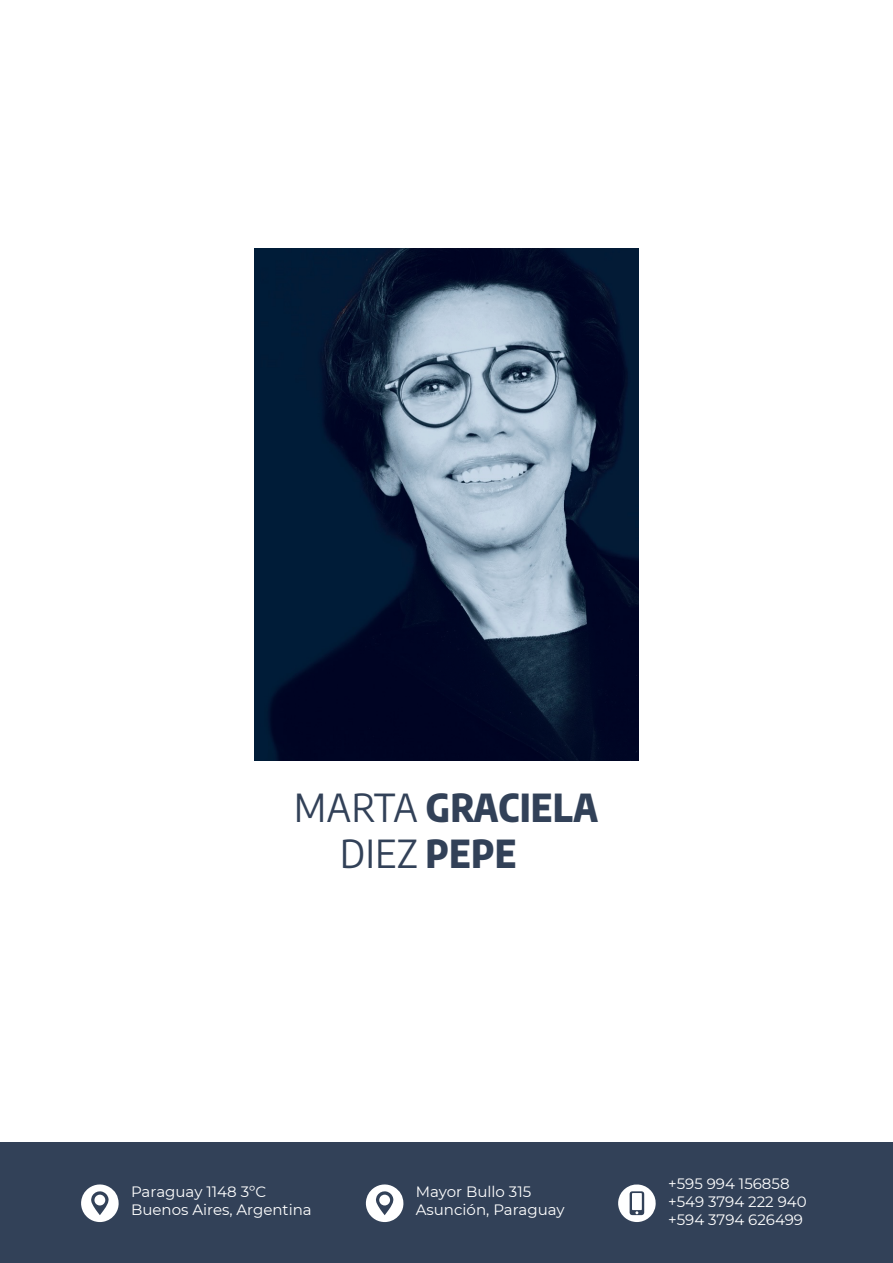
<style>
.page{position:relative;width:893px;height:1263px;background:#fff}
.page>*{position:absolute;margin:0;border:0;box-sizing:border-box;transform-origin:0 0}
.t1{font:800 38.4px "Encode Sans Condensed";letter-spacing:.02em;color:#324158}
.t2{font:semi-condensed 38.4px "Encode Sans";color:#324158}
.t3{font:15px/18px "Montserrat";color:#fff}
.s1{font-family:"Encode Sans";font-weight:400;font-stretch:semi-condensed}
.s2{font-family:"Encode Sans Condensed";font-weight:800;font-stretch:normal}
</style>
<div class="page">
<div style="left:0;top:1142px;width:893px;height:121px;background:#324158"></div>
<img style="left:254px;top:248px;width:385px;height:512px">
<svg style="left:81px;top:1184px;width:38px;height:38px"></svg>
<div style="left:94px;top:1195px;width:11px;height:10px;background:#fff;border-radius:50%"></div>
<svg style="left:366px;top:1184px;width:37px;height:38px"></svg>
<div style="left:379px;top:1195px;width:11px;height:10px;background:#fff;border-radius:50%"></div>
<svg style="left:618px;top:1184px;width:38px;height:38px"></svg>
<h1 class="t1" style="left:294px;top:781px;width:305px"><span class="s1">MARTA</span> GRACIELA</h1>
<h1 class="t2" style="left:340px;top:827px;width:178px">DIEZ <span class="s2">PEPE</span></h1>
<p class="t3" style="left:131px;top:1182px;width:182px">Paraguay 1148 3ºC<br>Buenos Aires, Argentina</p>
<p class="t3" style="left:416px;top:1182px;width:150px">Mayor Bullo 315<br>Asunción, Paraguay</p>
<p class="t3" style="left:668px;top:1174px;width:140px">+595 994 156858 +549 3794 222 940 +594 3794 626499</p>
</div>
